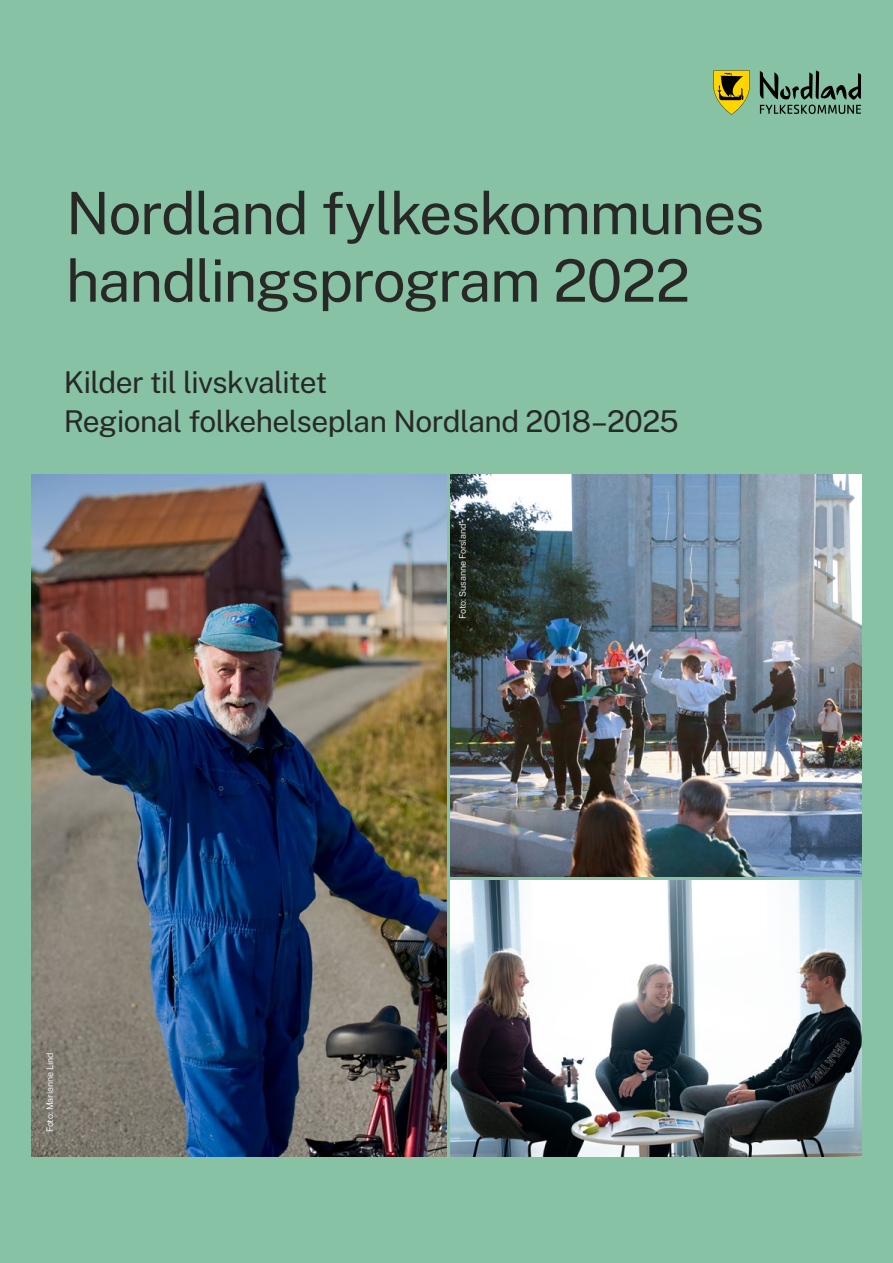
<style>
.page{position:relative;width:893px;height:1263px;background:#86c2a3}
.page>*{position:absolute;margin:0;border:0;box-sizing:border-box;transform-origin:0 0}
.t1{font:100 58.5px "Public Sans";letter-spacing:-.025em;color:#282827}
.Undertittel{font:100 30px "Public Sans";letter-spacing:-.025em;color:#282827}
.brødtekst3{font:100 9px "Public Sans";letter-spacing:-.01em;color:#fff}
</style>
<div class="page">
<svg style="left:714px;top:70px;width:35px;height:45px"></svg>
<svg style="left:760px;top:70px;width:101px;height:44px"></svg>
<img style="left:451px;top:474px;width:410px;height:403px">
<img style="left:451px;top:880px;width:410px;height:277px">
<img style="left:32px;top:474px;width:414px;height:683px">
<p class="t1" style="left:66px;top:171px;width:700px">Nordland fylkeskommunes</p>
<p class="t1" style="left:66px;top:238px;width:626px">handlingsprogram 2022</p>
<p class="Undertittel" style="left:64px;top:360px;width:265px">Kilder til livskvalitet</p>
<p class="Undertittel" style="left:64px;top:399px;width:616px">Regional folkehelseplan Nordland 2018–2025</p>
<p class="brødtekst3" style="left:456px;top:619px;width:97px;rotate:-90deg">Foto: Susanne Forsland</p>
<p class="brødtekst3" style="left:43px;top:1132px;width:82px;rotate:-90deg">Foto: Marianne Lind</p>
</div>
